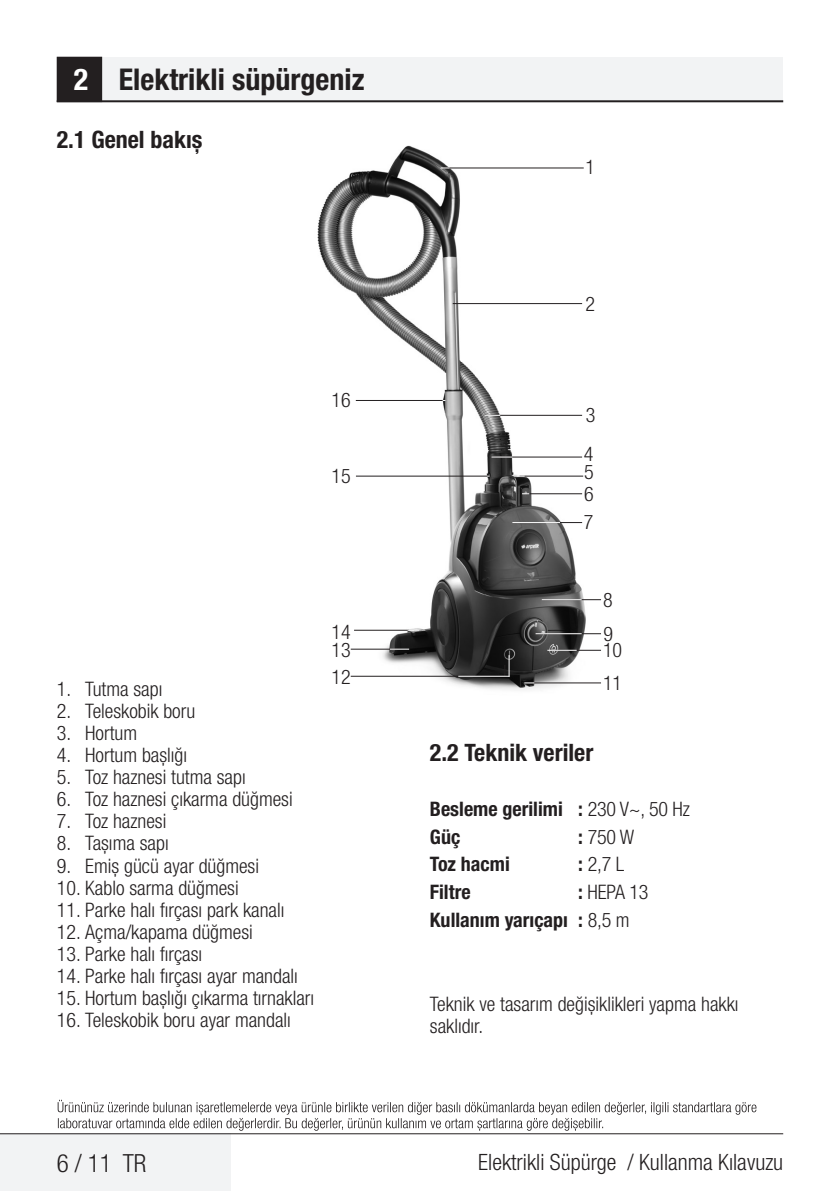
<style>
.page{position:relative;width:840px;height:1191px;background:#fff}
.page>*{position:absolute;margin:0;border:0;box-sizing:border-box;transform-origin:0 0}
.Unite_Baslik_Icerik{font:700 condensed 30px "Helvetica Neue LT Pro";color:#231f20}
.t1{font:300 condensed 25px "Helvetica Neue LT Pro";color:#231f20}
.Alt_Baslik_Icerik{font:700 condensed 24px "Helvetica Neue LT Pro";color:#231f20}
.t2{font:300 condensed 22.4px "Helvetica Neue LT Pro";color:#231f20}
.Duz_Metin{font:300 condensed 20px/22px "Helvetica Neue LT Pro";color:#231f20}
.Duz_Metin-2{font:700 condensed 20px "Helvetica Neue LT Pro";color:#231f20}
.s1{color:#fff}
.s2{font-weight:300}
.s3{font-weight:700}
</style>
<div class="page">
<div style="left:0;top:1133px;width:230px;height:58px;background:#f2f3f4"></div>
<hr style="left:0;top:1133px;width:782px;height:1px;background:#231f20">
<div style="left:57px;top:57px;width:725px;height:45px;background:#f2f3f4"></div>
<hr style="left:57px;top:100px;width:725px;height:2px;background:#231f20">
<div style="left:58px;top:58px;width:43px;height:43px;background:#231f20"></div>
<div style="left:57px;top:57px;width:45px;height:45px;border:2px solid #231f20"></div>
<img style="left:317px;top:145px;width:277px;height:545px">
<svg style="left:58px;top:1099px;width:698px;height:32px"></svg>
<hr style="left:443px;top:167px;width:140px;height:1px;background:#231f20">
<hr style="left:452px;top:303px;width:129px;height:1px;background:#231f20">
<hr style="left:484px;top:415px;width:97px;height:1px;background:#231f20">
<hr style="left:491px;top:456px;width:90px;height:1px;background:#231f20">
<hr style="left:526px;top:493px;width:55px;height:1px;background:#231f20">
<hr style="left:512px;top:522px;width:69px;height:1px;background:#231f20">
<hr style="left:541px;top:599px;width:59px;height:1px;background:#231f20">
<hr style="left:535px;top:633px;width:65px;height:1px;background:#231f20">
<hr style="left:551px;top:650px;width:49px;height:1px;background:#231f20">
<hr style="left:524px;top:682px;width:76px;height:1px;background:#231f20">
<hr style="left:350px;top:648px;width:48px;height:1px;background:#231f20">
<hr style="left:354px;top:630px;width:55px;height:1px;background:#231f20">
<hr style="left:355px;top:400px;width:87px;height:1px;background:#231f20">
<hr style="left:356px;top:475px;width:132px;height:1px;background:#231f20">
<hr style="left:519px;top:475px;width:64px;height:1px;background:#231f20">
<hr style="left:512px;top:522px;width:47px;height:1px;background:#fff">
<hr style="left:541px;top:599px;width:40px;height:1px;background:#fff">
<hr style="left:535px;top:633px;width:46px;height:1px;background:#fff">
<svg style="left:547px;top:650px;width:29px;height:1px"></svg>
<svg style="left:491px;top:456px;width:21px;height:1px"></svg>
<svg style="left:407px;top:630px;width:12px;height:1px"></svg>
<svg style="left:390px;top:648px;width:19px;height:1px"></svg>
<svg style="left:349px;top:655px;width:160px;height:22px"></svg>
<hr style="left:458px;top:676px;width:51px;height:1px;background:#fff">
<svg style="left:484px;top:415px;width:16px;height:1px"></svg>
<p class="Unite_Baslik_Icerik" style="left:74px;top:61px;width:292px"><span class="s1">2</span> Elektrikli süpürgeniz</p>
<p class="Alt_Baslik_Icerik" style="left:57px;top:125px;width:147px">2.1 Genel bakış</p>
<p class="Duz_Metin" style="left:331px;top:389px;width:21px">16</p>
<p class="Duz_Metin" style="left:331px;top:464px;width:21px">15</p>
<p class="Duz_Metin" style="left:57px;top:678px;width:107px">1. Tutma sapı</p>
<p class="Duz_Metin" style="left:57px;top:700px;width:140px">2. Teleskobik boru</p>
<p class="Duz_Metin" style="left:57px;top:722px;width:82px">3. Hortum</p>
<p class="Duz_Metin" style="left:57px;top:744px;width:132px">4. Hortum başlığı</p>
<p class="Duz_Metin" style="left:57px;top:766px;width:190px">5. Toz haznesi tutma sapı</p>
<p class="Duz_Metin" style="left:57px;top:788px;width:237px">6. Toz haznesi çıkarma düğmesi</p>
<p class="Duz_Metin" style="left:57px;top:810px;width:111px">7. Toz haznesi</p>
<p class="Duz_Metin" style="left:57px;top:832px;width:113px">8. Taşıma sapı</p>
<p class="Duz_Metin" style="left:57px;top:854px;width:204px">9. Emiş gücü ayar düğmesi</p>
<p class="Duz_Metin" style="left:57px;top:876px;width:183px">10. Kablo sarma düğmesi</p>
<p class="Duz_Metin" style="left:57px;top:898px;width:229px">11. Parke halı fırçası park kanalı</p>
<p class="Duz_Metin" style="left:57px;top:920px;width:197px">12. Açma/kapama düğmesi</p>
<p class="Duz_Metin" style="left:57px;top:942px;width:147px">13. Parke halı fırçası</p>
<p class="Duz_Metin" style="left:57px;top:964px;width:242px">14. Parke halı fırçası ayar mandalı</p>
<p class="Duz_Metin" style="left:57px;top:986px;width:259px">15. Hortum başlığı çıkarma tırnakları</p>
<p class="Duz_Metin" style="left:57px;top:1008px;width:235px">16. Teleskobik boru ayar mandalı</p>
<p class="Duz_Metin" style="left:331px;top:621px;width:21px">14</p>
<p class="Duz_Metin" style="left:331px;top:638px;width:21px">13</p>
<p class="Duz_Metin" style="left:331px;top:665px;width:21px">12</p>
<p class="Duz_Metin" style="left:585px;top:156px;width:11px">1</p>
<p class="Duz_Metin" style="left:585px;top:292px;width:11px">2</p>
<p class="Duz_Metin" style="left:585px;top:403px;width:11px">3</p>
<p class="Duz_Metin" style="left:583px;top:443px;width:11px">4</p>
<p class="Duz_Metin" style="left:583px;top:461px;width:11px">5</p>
<p class="Duz_Metin" style="left:583px;top:482px;width:11px">6</p>
<p class="Duz_Metin" style="left:583px;top:511px;width:11px">7</p>
<p class="Duz_Metin" style="left:602px;top:588px;width:11px">8</p>
<p class="Duz_Metin" style="left:603px;top:623px;width:11px">9</p>
<p class="Duz_Metin" style="left:602px;top:639px;width:21px">10</p>
<p class="Duz_Metin" style="left:602px;top:672px;width:21px">11</p>
<p class="Alt_Baslik_Icerik" style="left:429px;top:738px;width:165px">2.2 Teknik veriler</p>
<p class="Duz_Metin-2" style="left:429px;top:797px;width:261px">Besleme gerilimi : <span class="s2">230 V~, 50 Hz</span></p>
<p class="Duz_Metin-2" style="left:429px;top:824px;width:32px">Güç</p>
<p class="Duz_Metin" style="left:577px;top:825px;width:58px"><span class="s3">:</span> 750 W</p>
<p class="Duz_Metin-2" style="left:429px;top:852px;width:81px">Toz hacmi</p>
<p class="Duz_Metin" style="left:577px;top:853px;width:48px"><span class="s3">:</span> 2,7 L</p>
<p class="Duz_Metin-2" style="left:429px;top:880px;width:42px">Filtre</p>
<p class="Duz_Metin" style="left:577px;top:881px;width:72px"><span class="s3">:</span> HEPA 13</p>
<p class="Duz_Metin-2" style="left:429px;top:907px;width:201px">Kullanım yarıçapı : <span class="s2">8,5 m</span></p>
<p class="Duz_Metin" style="left:429px;top:993px;width:310px">Teknik ve tasarım değişiklikleri yapma hakkı saklıdır.</p>
<p class="t1" style="left:57px;top:1148px;width:91px">6 / 11 TR</p>
<p class="t2" style="left:478px;top:1149px;width:306px">Elektrikli Süpürge / Kullanma Kılavuzu</p>
</div>
